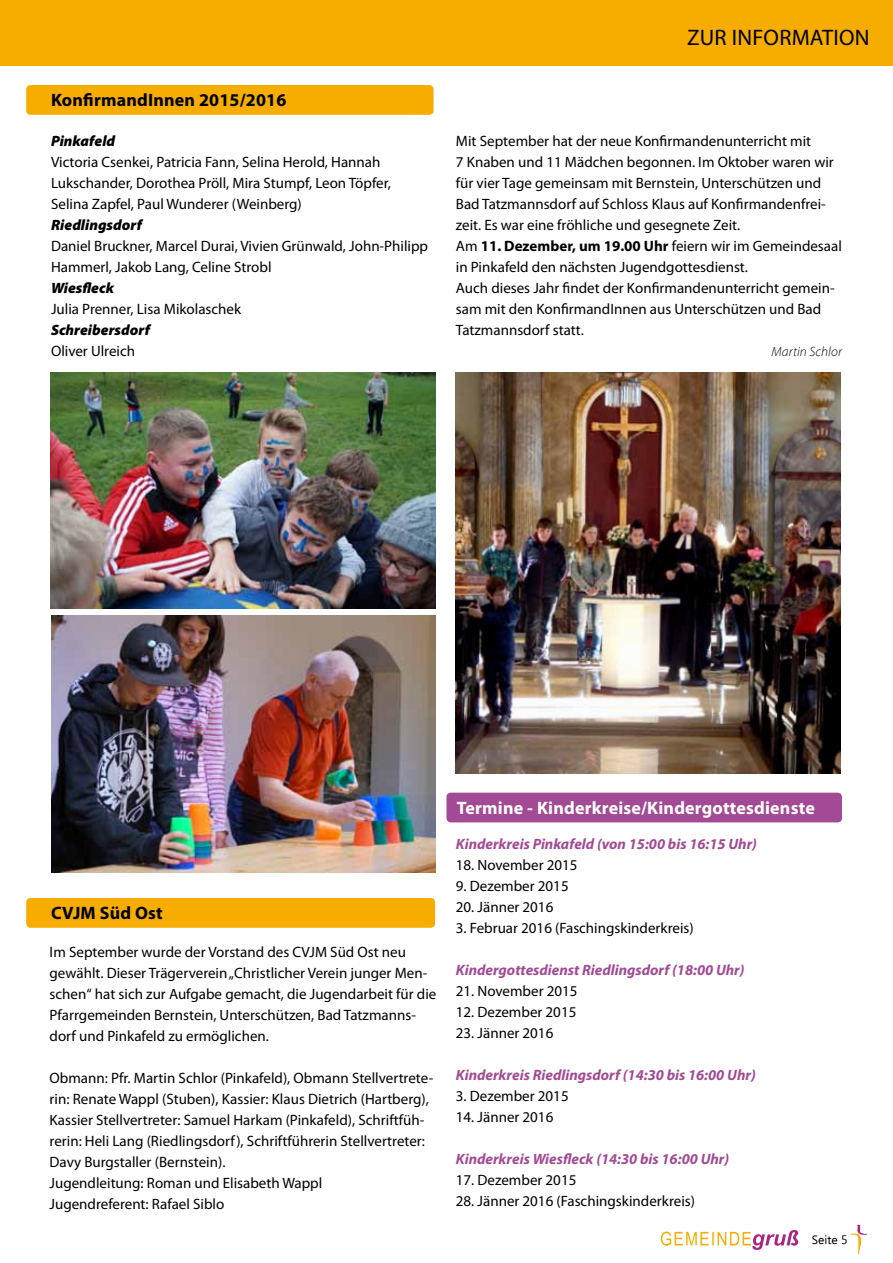
<style>
.page{position:relative;width:893px;height:1263px;background:#fff}
.page>*{position:absolute;margin:0;border:0;box-sizing:border-box;transform-origin:0 0}
.t1{font:22.5px "Myriad Pro";letter-spacing:.01em;color:#000}
.t2{font:700 18px "Myriad Pro";letter-spacing:.01em;color:#fff}
.t3{font:700 18px "Myriad Pro";letter-spacing:.01em;color:#000}
.t4{font:15px/21px "Myriad Pro";color:#000}
.t5{font:italic 700 15px "Myriad Pro";color:#a24a93}
.t6{font:italic 900 15px "Myriad Pro";color:#000}
.t7{font:italic 300 13.5px "Myriad Pro";letter-spacing:.01em;color:#000}
.t8{font:12px "Ebrima";color:#000}
.s1{font-weight:700}
</style>
<div class="page">
<svg style="left:850px;top:1225px;width:17px;height:29px"></svg>
<svg style="left:661px;top:1230px;width:137px;height:20px"></svg>
<div style="left:0;top:0;width:893px;height:66px;background:#f6ad00"></div>
<img style="left:51px;top:616px;width:384px;height:256px">
<img style="left:51px;top:372px;width:384px;height:236px">
<div style="left:26px;top:85px;width:408px;height:30px;background:#f6ad00;border-radius:4px"></div>
<div style="left:26px;top:898px;width:409px;height:30px;background:#f6ad00;border-radius:4px"></div>
<div style="left:446px;top:793px;width:396px;height:29px;background:#a24a93;border-radius:4px"></div>
<img style="left:456px;top:372px;width:384px;height:402px">
<p class="t3" style="left:51px;top:88px;width:237px">KonfirmandInnen 2015/2016</p>
<p class="t6" style="left:51px;top:132px;width:66px">Pinkafeld</p>
<p class="t4" style="left:51px;top:151px;width:341px">Victoria Csenkei, Patricia Fann, Selina Herold, Hannah<br>Lukschander, Dorothea Pröll, Mira Stumpf, Leon Töpfer,<br>Selina Zapfel, Paul Wunderer (Weinberg)</p>
<p class="t6" style="left:51px;top:216px;width:92px">Riedlingsdorf</p>
<p class="t4" style="left:51px;top:235px;width:379px">Daniel Bruckner, Marcel Durai, Vivien Grünwald, John-Philipp<br>Hammerl, Jakob Lang, Celine Strobl</p>
<p class="t6" style="left:51px;top:279px;width:65px">Wiesfleck</p>
<p class="t4" style="left:51px;top:298px;width:192px">Julia Prenner, Lisa Mikolaschek</p>
<p class="t6" style="left:51px;top:321px;width:100px">Schreibersdorf</p>
<p class="t4" style="left:51px;top:340px;width:86px">Oliver Ulreich</p>
<h1 class="t1" style="left:687px;top:23px;width:184px">ZUR INFORMATION</h1>
<p class="t4" style="left:456px;top:130px;width:387px">Mit September hat der neue Konfirmandenunterricht mit<br>7 Knaben und 11 Mädchen begonnen. Im Oktober waren wir für vier Tage gemeinsam mit Bernstein, Unterschützen und Bad Tatzmannsdorf auf Schloss Klaus auf Konfirmandenfrei&shy;zeit. Es war eine fröhliche und gesegnete Zeit.<br>Am <span class="s1">11. Dezember, um 19.00 Uhr</span> feiern wir im Gemeindesaal in Pinkafeld den nächsten Jugendgottesdienst.<br>Auch dieses Jahr findet der Konfirmandenunterricht gemein&shy;sam mit den KonfirmandInnen aus Unterschützen und Bad Tatzmannsdorf statt.</p>
<p class="t7" style="left:771px;top:344px;width:72px">Martin Schlor</p>
<p class="t3" style="left:51px;top:901px;width:113px">CVJM Süd Ost</p>
<p class="t4" style="left:50px;top:941px;width:388px">Im September wurde der Vorstand des CVJM Süd Ost neu gewählt. Dieser Trägerverein „Christlicher Verein junger Men&shy;schen“ hat sich zur Aufgabe gemacht, die Jugendarbeit für die Pfarrgemeinden Bernstein, Unterschützen, Bad Tatzmanns&shy;dorf und Pinkafeld zu ermöglichen.</p>
<p class="t4" style="left:50px;top:1067px;width:385px">Obmann: Pfr. Martin Schlor (Pinkafeld), Obmann Stellvertrete&shy;rin: Renate Wappl (Stuben), Kassier: Klaus Dietrich (Hartberg), Kassier Stellvertreter: Samuel Harkam (Pinkafeld), Schriftfüh&shy;rerin: Heli Lang (Riedlingsdorf), Schriftführerin Stellvertreter:<br>Davy Burgstaller (Bernstein).<br>Jugendleitung: Roman und Elisabeth Wappl<br>Jugendreferent: Rafael Siblo</p>
<p class="t2" style="left:457px;top:796px;width:359px">Termine - Kinderkreise/Kindergottesdienste</p>
<p class="t5" style="left:456px;top:834px;width:303px">Kinderkreis Pinkafeld (von 15:00 bis 16:15 Uhr)</p>
<p class="t4" style="left:456px;top:854px;width:123px">18. November 2015</p>
<p class="t4" style="left:456px;top:875px;width:114px">9. Dezember 2015</p>
<p class="t4" style="left:456px;top:896px;width:99px">20. Jänner 2016</p>
<p class="t4" style="left:456px;top:917px;width:239px">3. Februar 2016 (Faschingskinderkreis)</p>
<p class="t5" style="left:456px;top:960px;width:290px">Kindergottesdienst Riedlingsdorf (18:00 Uhr)</p>
<p class="t4" style="left:456px;top:980px;width:123px">21. November 2015</p>
<p class="t4" style="left:456px;top:1001px;width:122px">12. Dezember 2015</p>
<p class="t4" style="left:456px;top:1022px;width:99px">23. Jänner 2016</p>
<p class="t5" style="left:456px;top:1065px;width:301px">Kinderkreis Riedlingsdorf (14:30 bis 16:00 Uhr)</p>
<p class="t4" style="left:456px;top:1085px;width:114px">3. Dezember 2015</p>
<p class="t4" style="left:456px;top:1106px;width:99px">14. Jänner 2016</p>
<p class="t5" style="left:456px;top:1149px;width:275px">Kinderkreis Wiesfleck (14:30 bis 16:00 Uhr)</p>
<p class="t4" style="left:456px;top:1169px;width:122px">17. Dezember 2015</p>
<p class="t4" style="left:456px;top:1190px;width:241px">28. Jänner 2016 (Faschingskinderkreis)</p>
<p class="t8" style="left:812px;top:1231px;width:37px">Seite 5</p>
</div>
